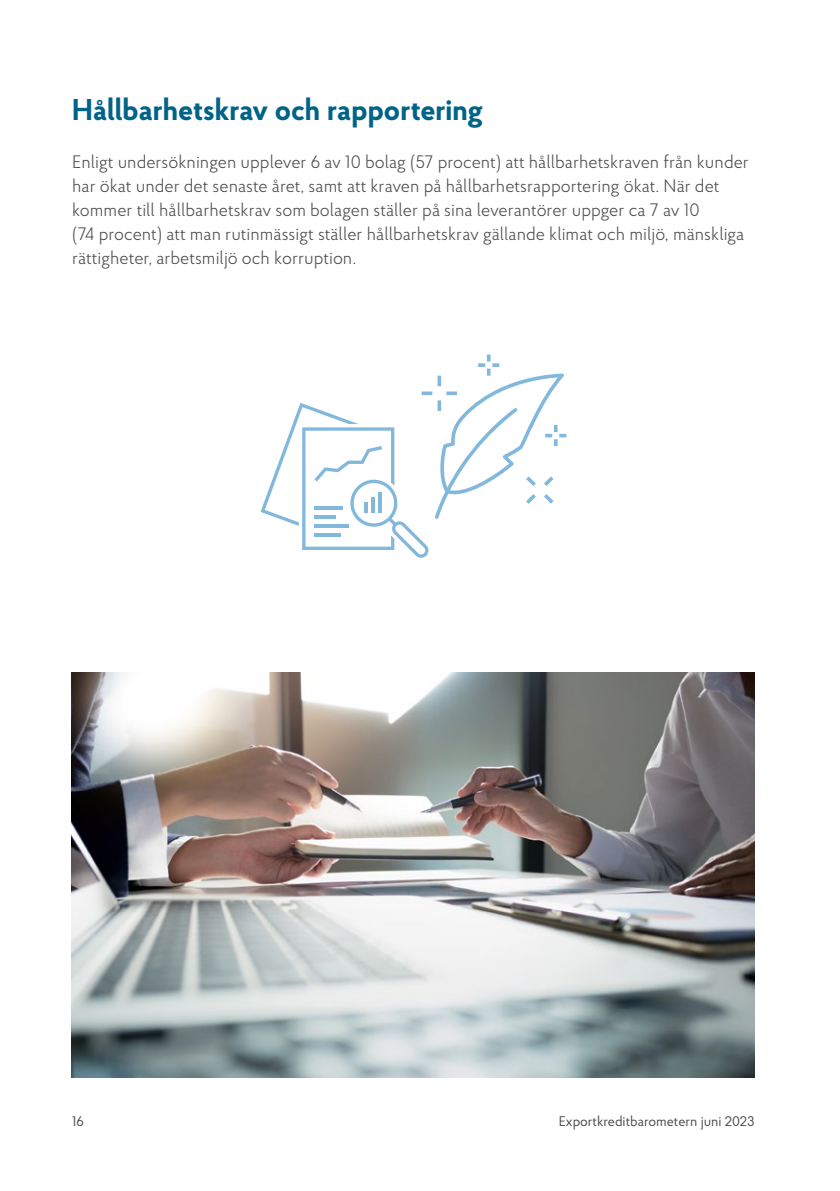
<style>
.page{position:relative;width:840px;height:1191px;background:#fff}
.page>*{position:absolute;margin:0;border:0;box-sizing:border-box;transform-origin:0 0}
.Brödtext{font:700 30px "Proba Pro";color:#006387}
.Brödtext-2{font:300 18px/24px "Proba Pro";color:#4d4d4f}
.t1{font:14px "Proba Pro";color:#4d4d4f}
</style>
<div class="page">
<img style="left:72px;top:672px;width:682px;height:405px">
<svg style="left:260px;top:354px;width:307px;height:204px"></svg>
<p class="Brödtext" style="left:72px;top:90px;width:412px">Hållbarhetskrav och rapportering</p>
<p class="Brödtext-2" style="left:72px;top:150px;width:678px">Enligt undersökningen upplever 6 av 10 bolag (57 procent) att hållbarhetskraven från kunder har ökat under det senaste året, samt att kraven på hållbarhetsrapportering ökat. När det kommer till hållbarhetskrav som bolagen ställer på sina leverantörer uppger ca 7 av 10<br>(74 procent) att man rutinmässigt ställer hållbarhetskrav gällande klimat och miljö, mänskliga rättigheter, arbetsmiljö och korruption.</p>
<p class="t1" style="left:72px;top:1112px;width:13px">16</p>
<p class="t1" style="left:558px;top:1112px;width:197px">Exportkreditbarometern juni 2023</p>
</div>
